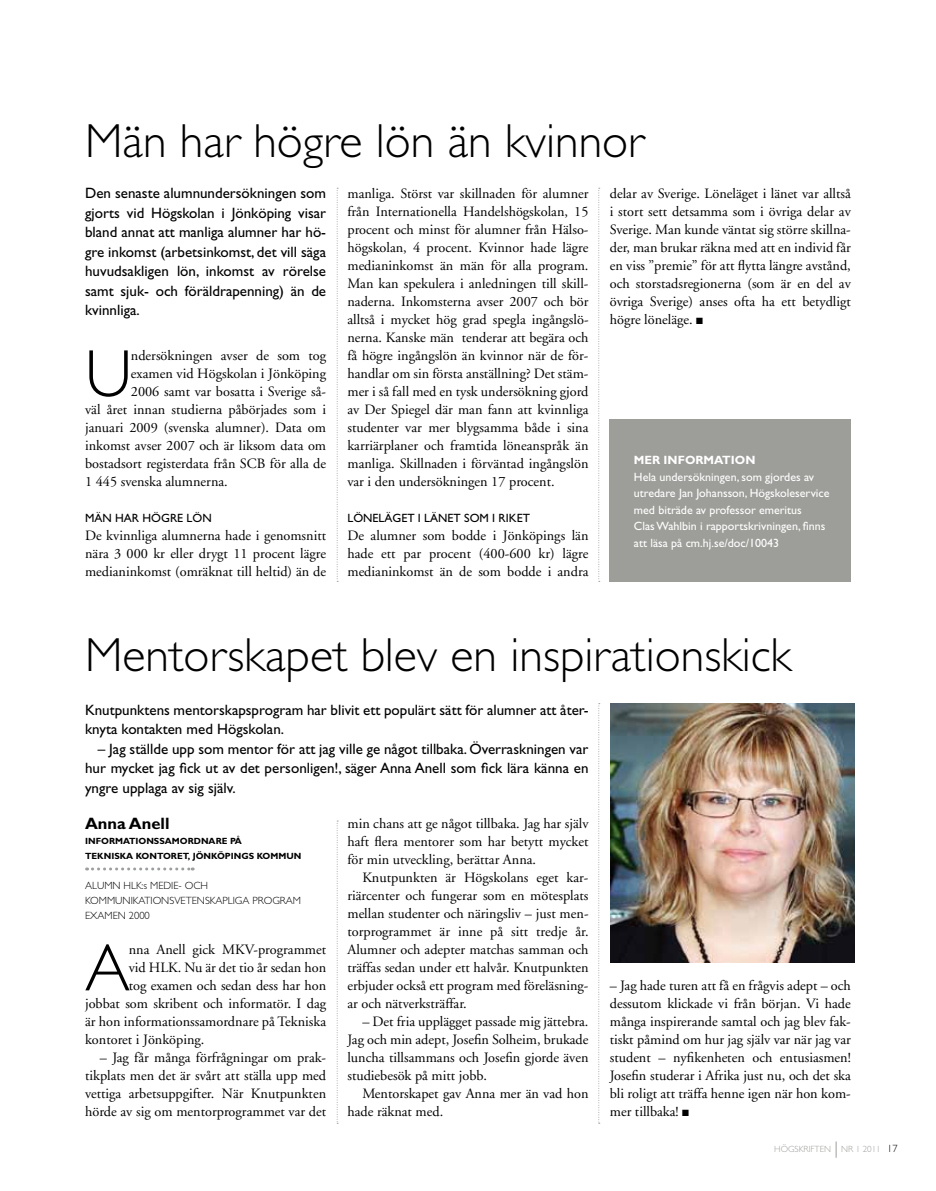
<style>
.page{position:relative;width:936px;height:1191px;background:#fff}
.page>*{position:absolute;margin:0;border:0;box-sizing:border-box;transform-origin:0 0}
.t1{font:300 67.05px "Gill Sans Std";color:#000}
.t2{font:300 48px "Gill Sans Std";color:#000}
.t3{font:700 16.5px "Gill Sans Std";color:#000}
.t4{font:15px/19.5px "Gill Sans";color:#000;text-align:justify}
.t5{font:14.25px/18px "Adobe Garamond";color:#000;text-align:justify}
.t6{font:12px/16.5px "Gill Sans";color:#fff}
.t7{font:12px "Gill Sans";color:#000}
.t8{font:700 12px "Gill Sans Std";color:#fff}
.t9{font:300 10.5px/15px "Gill Sans Std";color:#000}
.t10{font:700 9px/15px "Gill Sans Std";color:#000}
.t11{font:300 9px "Gill Sans Std";color:#9d9d99}
.s1{font-size:10.5px;color:#000}
</style>
<div class="page">
<svg style="left:835px;top:1141px;width:1px;height:16px"></svg>
<div style="left:609px;top:419px;width:241px;height:163px;background:#9d9d99"></div>
<svg style="left:87px;top:867px;width:106px;height:3px"></svg>
<img style="left:610px;top:703px;width:244px;height:259px">
<svg style="left:337px;top:188px;width:1px;height:394px"></svg>
<svg style="left:337px;top:820px;width:1px;height:303px"></svg>
<svg style="left:598px;top:188px;width:1px;height:394px"></svg>
<svg style="left:598px;top:703px;width:1px;height:420px"></svg>
<h2 class="t2" style="left:85px;top:114px;width:560px">Män har högre lön än kvinnor</h2>
<p class="t4" style="left:85px;top:183px;width:242px">Den senaste alumnundersökningen som gjorts vid Högskolan i Jönköping visar bland annat att manliga alumner har hö&shy;gre inkomst (arbetsinkomst, det vill säga huvudsakligen lön, inkomst av rörelse samt sjuk- och föräldrapenning) än de kvinnliga.</p>
<h1 class="t1" style="left:85px;top:336px;width:40px">U</h1>
<p class="t5" style="left:131px;top:347px;width:197px">ndersökningen avser de som tog</p>
<p class="t5" style="left:347px;top:185px;width:242px">manliga. Störst var skillnaden för alumner från Internationella Handelshögskolan, 15 procent och minst för alumner från Hälso&shy;högskolan, 4 procent. Kvinnor hade lägre medianinkomst än män för alla program.<br>Man kan spekulera i anledningen till skill&shy;naderna. Inkomsterna avser 2007 och bör alltså i mycket hög grad spegla ingångslö&shy;nerna. Kanske män tenderar att begära och få högre ingångslön än kvinnor när de för&shy;handlar om sin första anställning? Det stäm&shy;mer i så fall med en tysk undersökning gjord av Der Spiegel där man fann att kvinnliga studenter var mer blygsamma både i sina karriärplaner och framtida löneanspråk än manliga. Skillnaden i förväntad ingångslön var i den undersökningen 17 procent.</p>
<p class="t7" style="left:347px;top:511px;width:15px">Löneläget</p>
<p class="t7" style="left:418px;top:511px;width:15px">i länet</p>
<p class="t7" style="left:464px;top:511px;width:9px">som</p>
<p class="t7" style="left:492px;top:511px;width:14px">i riket</p>
<p class="t5" style="left:347px;top:527px;width:242px">De alumner som bodde i Jönköpings län hade ett par procent (400-600 kr) lägre medianinkomst än de som bodde i andra</p>
<p class="t5" style="left:609px;top:185px;width:242px">delar av Sverige. Löneläget i länet var alltså i stort sett detsamma som i övriga delar av Sverige. Man kunde väntat sig större skillna&shy;der, man brukar räkna med att en individ får en viss ”premie” för att flytta längre avstånd, och storstadsregionerna (som är en del av övriga Sverige) anses ofta ha ett betydligt högre löneläge. ■</p>
<p class="t5" style="left:131px;top:365px;width:197px">examen vid Högskolan i Jönköping</p>
<p class="t5" style="left:131px;top:383px;width:197px">2006 samt var bosatta i Sverige så-</p>
<p class="t5" style="left:85px;top:401px;width:242px">väl året innan studierna påbörjades som i</p>
<p class="t5" style="left:85px;top:419px;width:242px">januari 2009 (svenska alumner). Data om</p>
<p class="t5" style="left:85px;top:437px;width:242px">inkomst avser 2007 och är liksom data om</p>
<p class="t5" style="left:85px;top:455px;width:242px">bostadsort registerdata från SCB för alla de</p>
<p class="t5" style="left:85px;top:473px;width:144px">1 445 svenska alumnerna.</p>
<p class="t7" style="left:85px;top:511px;width:39px">Män har</p>
<p class="t7" style="left:142px;top:511px;width:9px">högre</p>
<p class="t7" style="left:187px;top:511px;width:9px">lön</p>
<p class="t5" style="left:85px;top:527px;width:242px">De kvinnliga alumnerna hade i genomsnitt nära 3 000 kr eller drygt 11 procent lägre medianinkomst (omräknat till heltid) än de</p>
<p class="t8" style="left:634px;top:453px;width:10px">MER</p>
<p class="t8" style="left:663px;top:453px;width:10px">INFORM</p>
<p class="t8" style="left:714px;top:453px;width:17px">ATION</p>
<p class="t6" style="left:634px;top:468px;width:197px">Hela undersökningen, som gjordes av utredare Jan Johansson, Högskoleservice med biträde av professor emeritus<br>Clas Wahlbin i rapportskrivningen, finns att läsa på cm.hj.se/doc/10043</p>
<h2 class="t2" style="left:85px;top:628px;width:707px">Mentorskapet blev en inspirationskick</h2>
<p class="t4" style="left:85px;top:700px;width:505px">Knutpunktens mentorskapsprogram har blivit ett populärt sätt för alumner att åter&shy;knyta kontakten med Högskolan.</p>
<p class="t4" style="left:85px;top:739px;width:505px;text-indent:13px">– Jag ställde upp som mentor för att jag ville ge något tillbaka. Överraskningen var hur mycket jag fick ut av det personligen!, säger Anna Anell som fick lära känna en yngre upplaga av sig själv.</p>
<p class="t3" style="left:85px;top:813px;width:86px">ANNA ANELL</p>
<p class="t10" style="left:85px;top:833px;width:218px">I NFORMATIONSSAMORDNARE PÅ<br>TEKNISKA KONTORET, JÖNKÖPINGS KOMMUN</p>
<p class="t9" style="left:85px;top:877px;width:217px">ALUMN HLK:s MEDIE- OCH<br>KOMMUNIKATIONSVETENSKAPLIGA PROGRAM<br>EXAMEN 2000</p>
<h1 class="t1" style="left:85px;top:930px;width:46px">A</h1>
<p class="t5" style="left:129px;top:941px;width:199px">nna Anell gick MKV-programmet</p>
<p class="t5" style="left:347px;top:815px;width:242px">min chans att ge något tillbaka. Jag har själv haft flera mentorer som har betytt mycket för min utveckling, berättar Anna.</p>
<p class="t5" style="left:347px;top:869px;width:242px;text-indent:15px">Knutpunkten är Högskolans eget kar&shy;riärcenter och fungerar som en mötesplats mellan studenter och näringsliv – just men&shy;torprogrammet är inne på sitt tredje år.<br>Alumner och adepter matchas samman och träffas sedan under ett halvår. Knutpunkten erbjuder också ett program med föreläsning&shy;ar och nätverksträffar.</p>
<p class="t5" style="left:347px;top:1013px;width:242px;text-indent:15px">– Det fria upplägget passade mig jättebra.<br>Jag och min adept, Josefin Solheim, brukade luncha tillsammans och Josefin gjorde även studiebesök på mitt jobb.</p>
<p class="t5" style="left:347px;top:1085px;width:242px;text-indent:15px">Mentorskapet gav Anna mer än vad hon hade räknat med.</p>
<p class="t5" style="left:129px;top:959px;width:199px">vid HLK. Nu är det tio år sedan hon</p>
<p class="t5" style="left:129px;top:977px;width:199px">tog examen och sedan dess har hon</p>
<p class="t5" style="left:85px;top:995px;width:242px">jobbat som skribent och informatör. I dag</p>
<p class="t5" style="left:85px;top:1013px;width:242px">är hon informationssamordnare på Tekniska</p>
<p class="t5" style="left:85px;top:1031px;width:121px">kontoret i Jönköping.</p>
<p class="t5" style="left:85px;top:1049px;width:242px;text-indent:15px">– Jag får många förfrågningar om prak&shy;tikplats men det är svårt att ställa upp med vettiga arbetsuppgifter. När Knutpunkten hörde av sig om mentorprogrammet var det</p>
<p class="t5" style="left:609px;top:977px;width:242px">– Jag hade turen att få en frågvis adept – och dessutom klickade vi från början. Vi hade många inspirerande samtal och jag blev fak&shy;tiskt påmind om hur jag själv var när jag var student – nyfikenheten och entusiasmen!<br>Josefin studerar i Afrika just nu, och det ska bli roligt att träffa henne igen när hon kom&shy;mer tillbaka! ■</p>
<p class="t11" style="left:774px;top:1144px;width:125px">HÖGSKRIFTEN NR 1 2011 <span class="s1">17</span></p>
</div>
